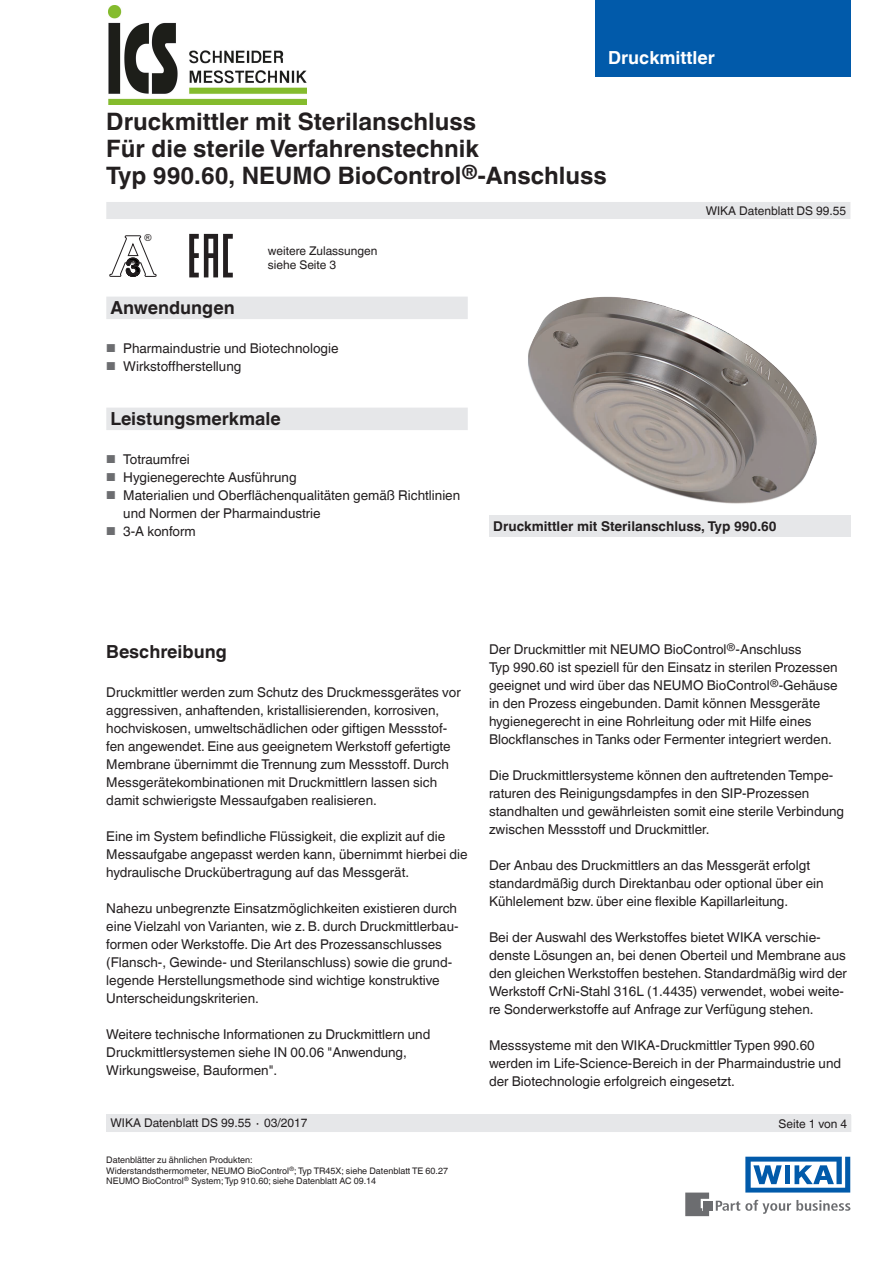
<style>
.page{position:relative;width:893px;height:1263px;background:#fff}
.page>*{position:absolute;margin:0;border:0;box-sizing:border-box;transform-origin:0 0}
.t1{font:700 24px/27px "Helvetica World";color:#231f20}
.t2{font:700 18px "Helvetica World";color:#231f20}
.t3{font:700 18px "Helvetica World";color:#fff}
.t4{font:13.5px/18px "Helvetica World";color:#231f20}
.t5{font:700 13.5px "Helvetica World";color:#231f20}
.t6{font:12px/13.5px "Helvetica World";color:#231f20}
.t7{font:9.6px "Arial";color:#231f20}
.t8{font:9px/10.5px "Helvetica World";color:#231f20}
.s1{font-size:11.55px;color:#6c6d70}
</style>
<div class="page">
<svg style="left:716px;top:1200px;width:134px;height:14px"></svg>
<div style="left:703px;top:1201px;width:9px;height:9px;background:#6c6d70"></div>
<svg style="left:685px;top:1192px;width:24px;height:24px"></svg>
<svg style="left:745px;top:1157px;width:105px;height:35px"></svg>
<div style="left:595px;top:0;width:255px;height:77px;background:#015aaa"></div>
<div style="left:106px;top:202px;width:744px;height:17px;background:#e6e7e9"></div>
<div style="left:106px;top:1114px;width:744px;height:18px;background:#e6e7e9"></div>
<img style="left:528px;top:296px;width:289px;height:208px">
<div style="left:106px;top:297px;width:362px;height:22px;background:#e6e7e9"></div>
<div style="left:106px;top:408px;width:362px;height:22px;background:#e6e7e9"></div>
<div style="left:489px;top:515px;width:361px;height:22px;background:#e6e7e9"></div>
<svg style="left:109px;top:236px;width:48px;height:41px"></svg>
<svg style="left:189px;top:234px;width:44px;height:43px"></svg>
<img style="left:109px;top:6px;width:197px;height:98px">
<h2 class="t3" style="left:608px;top:47px;width:108px">Druckmittler</h2>
<h1 class="t1" style="left:106px;top:108px;width:502px">Druckmittler mit Sterilanschluss<br>Für die sterile Verfahrenstechnik<br>Typ 990.60, NEUMO BioControl<sup>®</sup>-Anschluss</h1>
<p class="t7" style="left:145px;top:231px;width:9px">®</p>
<p class="t6" style="left:268px;top:244px;width:111px">weitere Zulassungen siehe Seite 3</p>
<p class="t6" style="left:706px;top:204px;width:142px">WIKA Datenblatt DS 99.55</p>
<h2 class="t2" style="left:111px;top:297px;width:126px">Anwendungen</h2>
<p class="t4" style="left:106px;top:339px;width:234px"><span class="s1">■</span> Pharmaindustrie und Biotechnologie</p>
<p class="t4" style="left:106px;top:357px;width:137px"><span class="s1">■</span> Wirkstoffherstellung</p>
<h2 class="t2" style="left:111px;top:408px;width:172px">Leistungsmerkmale</h2>
<p class="t4" style="left:106px;top:450px;width:85px"><span class="s1">■</span> Totraumfrei</p>
<p class="t4" style="left:106px;top:468px;width:192px"><span class="s1">■</span> Hygienegerechte Ausführung</p>
<p class="t4" style="left:123px;top:486px;width:338px;text-indent:-17px"><span class="s1">■</span> Materialien und Oberflächenqualitäten gemäß Richtlinien und Normen der Pharmaindustrie</p>
<p class="t4" style="left:106px;top:522px;width:91px"><span class="s1">■</span> 3-A konform</p>
<p class="t5" style="left:493px;top:518px;width:285px">Druckmittler mit Sterilanschluss, Typ 990.60</p>
<h2 class="t2" style="left:106px;top:641px;width:122px">Beschreibung</h2>
<p class="t4" style="left:106px;top:683px;width:356px">Druckmittler werden zum Schutz des Druckmessgerätes vor aggressiven, anhaftenden, kristallisierenden, korrosiven, hochviskosen, umweltschädlichen oder giftigen Messstof&shy;fen angewendet. Eine aus geeignetem Werkstoff gefertigte Membrane übernimmt die Trennung zum Messstoff. Durch Messgerätekombinationen mit Druckmittlern lassen sich damit schwierigste Messaufgaben realisieren.</p>
<p class="t4" style="left:106px;top:827px;width:363px">Eine im System befindliche Flüssigkeit, die explizit auf die<br>Messaufgabe angepasst werden kann, übernimmt hierbei die hydraulische Druckübertragung auf das Messgerät.</p>
<p class="t4" style="left:106px;top:899px;width:354px">Nahezu unbegrenzte Einsatzmöglichkeiten existieren durch eine Vielzahl von Varianten, wie z. B. durch Druckmittlerbau&shy;formen oder Werkstoffe. Die Art des Prozessanschlusses (Flansch-, Gewinde- und Sterilanschluss) sowie die grund&shy;legende Herstellungsmethode sind wichtige konstruktive Unterscheidungskriterien.</p>
<p class="t4" style="left:106px;top:1025px;width:326px">Weitere technische Informationen zu Druckmittlern und<br>Druckmittlersystemen siehe IN 00.06 "Anwendung,<br>Wirkungsweise, Bauformen".</p>
<p class="t6" style="left:111px;top:1116px;width:198px">WIKA Datenblatt DS 99.55 ∙ 03/2017</p>
<p class="t8" style="left:106px;top:1155px;width:343px">Datenblätter zu ähnlichen Produkten:<br>Widerstandsthermometer, NEUMO BioControl<sup>®</sup>; Typ TR45X; siehe Datenblatt TE 60.27<br>NEUMO BioControl<sup>®</sup> System; Typ 910.60; siehe Datenblatt AC 09.14</p>
<p class="t4" style="left:489px;top:641px;width:350px">Der Druckmittler mit NEUMO BioControl<sup>®</sup>-Anschluss<br>Typ 990.60 ist speziell für den Einsatz in sterilen Prozessen geeignet und wird über das NEUMO BioControl<sup>®</sup>-Gehäuse in den Prozess eingebunden. Damit können Messgeräte hygienegerecht in eine Rohrleitung oder mit Hilfe eines Blockflansches in Tanks oder Fermenter integriert werden.</p>
<p class="t4" style="left:489px;top:767px;width:357px">Die Druckmittlersysteme können den auftretenden Tempe&shy;raturen des Reinigungsdampfes in den SIP-Prozessen standhalten und gewährleisten somit eine sterile Verbindung zwischen Messstoff und Druckmittler.</p>
<p class="t4" style="left:489px;top:857px;width:336px">Der Anbau des Druckmittlers an das Messgerät erfolgt standardmäßig durch Direktanbau oder optional über ein<br>Kühlelement bzw. über eine flexible Kapillarleitung.</p>
<p class="t4" style="left:489px;top:929px;width:359px">Bei der Auswahl des Werkstoffes bietet WIKA verschie&shy;denste Lösungen an, bei denen Oberteil und Membrane aus den gleichen Werkstoffen bestehen. Standardmäßig wird der Werkstoff CrNi-Stahl 316L (1.4435) verwendet, wobei weite&shy;re Sonderwerkstoffe auf Anfrage zur Verfügung stehen.</p>
<p class="t4" style="left:489px;top:1037px;width:354px">Messsysteme mit den WIKA-Druckmittler Typen 990.60 werden im Life-Science-Bereich in der Pharmaindustrie und der Biotechnologie erfolgreich eingesetzt.</p>
<p class="t6" style="left:779px;top:1117px;width:70px">Seite 1 von 4</p>
</div>
